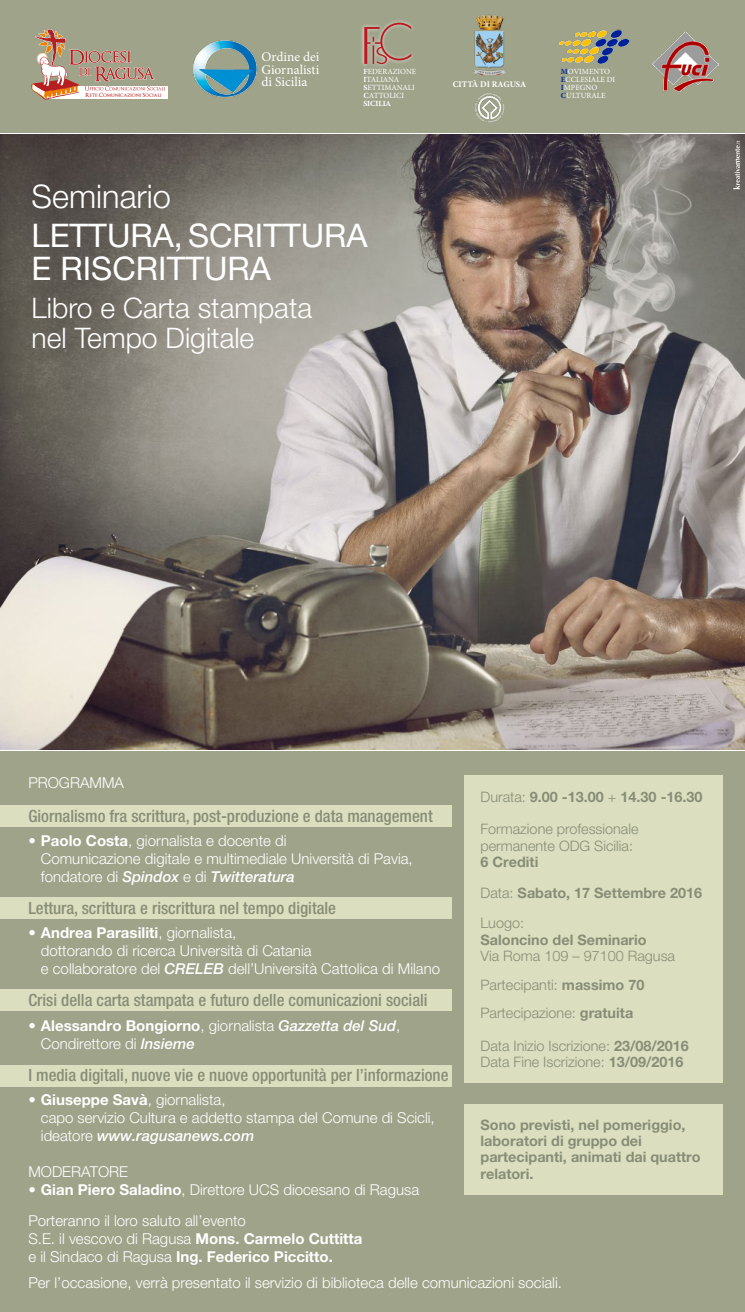
<style>
.page{position:relative;width:745px;height:1312px;background:#fff}
.page>*{position:absolute;margin:0;border:0;box-sizing:border-box;transform-origin:0 0}
.t1{font:32.5px/33.5px "Helvetica Neue LT Pro";color:#fff}
.t2{font:300 32.5px "Helvetica Neue LT Pro";color:#fff}
.t3{font:300 28.38px/30.1px "Helvetica Neue LT Pro";color:#fff}
.t4{font:500 condensed 16.88px "Helvetica Neue LT Pro";color:#888d76}
.t5{font:300 15px/18px "Helvetica Neue LT Pro";color:#fff}
.t6{font:700 14.38px/16.2px "Helvetica Neue LT Pro";color:#888d76}
.t7{font:300 14.38px/16.2px "Helvetica Neue LT Pro";color:#888d76}
.t8{font:13.38px/12.4px "Minion Pro";color:#fff;text-align:justify}
.t9{font:700 8.62px "Minion Pro";color:#fff}
.t10{font:7.88px/8px "Minion Pro";color:#fff}
.t11{font:600 5.5px "Optimus Princeps";color:#b51f1f}
.s1{font-weight:700}
.s2{font-weight:700;color:#002794}
.s3{font-weight:500;font-style:italic}
.s4{font-weight:300}
</style>
<div class="page">
<div style="left:0;top:0;width:744px;height:133px;background:#9fa389"></div>
<img style="left:0;top:135px;width:744px;height:614px">
<div style="left:0;top:751px;width:744px;height:560px;background:#9fa389"></div>
<div style="left:463px;top:774px;width:259px;height:308px;background:#dbdfc0"></div>
<div style="left:0;top:805px;width:451px;height:21px;background:#dbdfc0"></div>
<div style="left:0;top:897px;width:451px;height:21px;background:#dbdfc0"></div>
<div style="left:0;top:988px;width:451px;height:22px;background:#dbdfc0"></div>
<div style="left:0;top:1064px;width:451px;height:21px;background:#dbdfc0"></div>
<div style="left:463px;top:1103px;width:259px;height:90px;background:#dbdfc0"></div>
<svg style="left:732px;top:141px;width:7px;height:48px"></svg>
<img style="left:193px;top:40px;width:64px;height:56px">
<div style="left:45px;top:86px;width:122px;height:12px;background:#fff"></div>
<svg style="left:31px;top:29px;width:134px;height:71px"></svg>
<img style="left:559px;top:29px;width:70px;height:35px">
<img style="left:652px;top:31px;width:66px;height:61px">
<div style="left:360px;top:19px;width:55px;height:49px;background:#fff;opacity:.75"></div>
<svg style="left:364px;top:23px;width:47px;height:41px"></svg>
<img style="left:471px;top:15px;width:36px;height:61px">
<img style="left:474px;top:93px;width:31px;height:30px">
<p class="t11" style="left:86px;top:92px;width:77px">Rete Comunicazioni Sociali</p>
<h1 class="t2" style="left:32px;top:176px;width:141px">Seminario</h1>
<p class="t8" style="left:261px;top:51px;width:59px">Ordine dei Giornalisti di Sicilia</p>
<p class="t10" style="left:363px;top:67px;width:54px"><span class="s1">F</span>EDERAZIONE<br><span class="s1">I</span>TALIANA<br><span class="s1">S</span>ETTIMANALI<br><span class="s1">C</span>ATTOLICI<br><span class="s1">SICILIA</span></p>
<h1 class="t1" style="left:32px;top:218px;width:337px">LETTURA,SCRITTURA<br>E RISCRITTURA</h1>
<h2 class="t3" style="left:32px;top:292px;width:282px">Libro e Carta stampata nel Tempo Digitale</h2>
<p class="t9" style="left:452px;top:78px;width:75px">CITTÀ DI RAGUSA</p>
<p class="t10" style="left:560px;top:67px;width:56px"><span class="s2">M</span>OVIMENTO<br><span class="s2">E</span>CCLESIALE DI<br><span class="s2">I</span>MPEGNO<br><span class="s2">C</span>ULTURALE</p>
<p class="t5" style="left:28px;top:773px;width:97px">PROGRAMMA</p>
<p class="t4" style="left:28px;top:805px;width:405px">Giornalismo fra scrittura, post-produzione e data management</p>
<p class="t5" style="left:41px;top:831px;width:373px;text-indent:-12px">• <span class="s1">Paolo Costa</span>, giornalista e docente di<br>Comunicazione digitale e multimediale Università di Pavia, fondatore di <span class="s3">Spindox</span> e di <span class="s3">Twitteratura</span></p>
<p class="t4" style="left:28px;top:897px;width:309px">Lettura, scrittura e riscrittura nel tempo digitale</p>
<p class="t5" style="left:41px;top:923px;width:400px;text-indent:-12px">• <span class="s1">Andrea Parasiliti</span>, giornalista,<br>dottorando di ricerca Università di Catania<br>e collaboratore del <span class="s3">CRELEB</span> dell’Università Cattolica di Milano</p>
<p class="t4" style="left:28px;top:990px;width:400px">Crisi della carta stampata e futuro delle comunicazioni sociali</p>
<p class="t5" style="left:41px;top:1015px;width:361px;text-indent:-12px">• <span class="s1">Alessandro Bongiorno</span>, giornalista <span class="s3">Gazzetta del Sud</span>,<br>Condirettore di <span class="s3">Insieme</span></p>
<p class="t4" style="left:28px;top:1064px;width:421px">I media digitali, nuove vie e nuove opportunità per l’informazione</p>
<p class="t5" style="left:41px;top:1089px;width:395px;text-indent:-12px">• <span class="s1">Giuseppe Savà</span>, giornalista,<br>capo servizio Cultura e addetto stampa del Comune di Scicli, ideatore <span class="s3">www.ragusanews.com</span></p>
<p class="t5" style="left:28px;top:1161px;width:101px">MODERATORE</p>
<p class="t5" style="left:28px;top:1179px;width:392px">• <span class="s1">Gian Piero Saladino</span>, Direttore UCS diocesano di Ragusa</p>
<p class="t6" style="left:480px;top:788px;width:223px"><span class="s4">Durata:</span> 9.00 -13.00 <span class="s4">+</span> 14.30 -16.30</p>
<p class="t7" style="left:480px;top:820px;width:159px">Formazione professionale permanente ODG Sicilia:</p>
<p class="t6" style="left:480px;top:846px;width:223px;line-height:30.6px">6 Crediti<br><span class="s4">Data:</span> Sabato, 17 Settembre 2016<br><span class="s4">Luogo:</span></p>
<p class="t6" style="left:480px;top:930px;width:168px">Saloncino del Seminario</p>
<p class="t7" style="left:480px;top:940px;width:196px;line-height:28.8px">Via Roma 109 – 97100 Ragusa<br>Partecipanti: <span class="s1">massimo 70<br></span>Partecipazione: <span class="s1">gratuita</span></p>
<p class="t7" style="left:480px;top:1037px;width:210px">Data Inizio Iscrizione: <span class="s1">23/08/2016<br></span>Data Fine Iscrizione: <span class="s1">13/09/2016</span></p>
<p class="t6" style="left:480px;top:1115px;width:221px">Sono previsti, nel pomeriggio, laboratori di gruppo dei partecipanti, animati dai quattro relatori.</p>
<p class="t5" style="left:28px;top:1210px;width:335px">Porteranno il loro saluto all’evento<br>S.E. il vescovo di Ragusa <span class="s1">Mons. Carmelo Cuttitta </span>e il Sindaco di Ragusa <span class="s1">Ing. Federico Piccitto.</span></p>
<p class="t5" style="left:28px;top:1272px;width:534px">Per l’occasione, verrà presentato il servizio di biblioteca delle comunicazioni sociali.</p>
</div>
